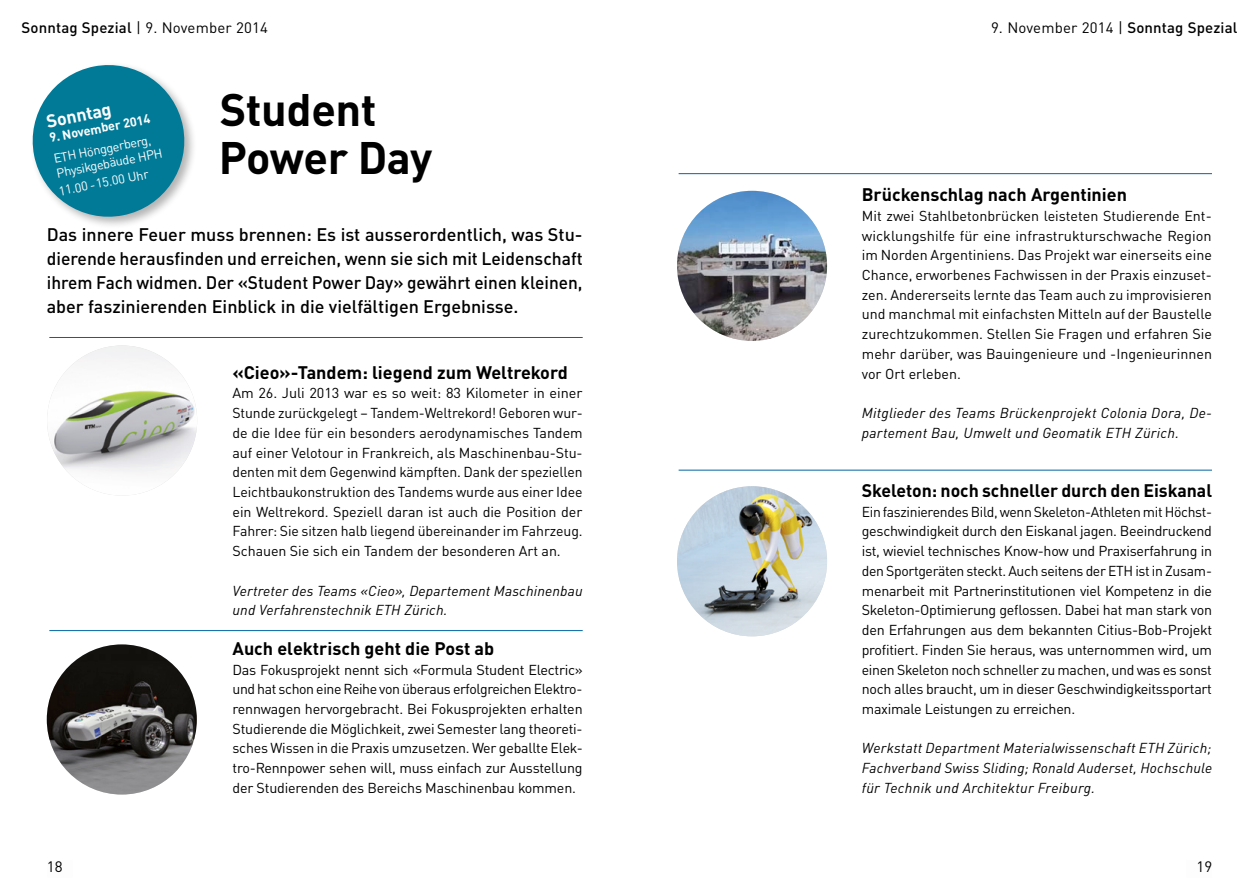
<style>
.page{position:relative;width:1259px;height:893px;background:#fff}
.page>*{position:absolute;margin:0;border:0;box-sizing:border-box;transform-origin:0 0}
.t1{font:700 45px/48px "DIN Pro";letter-spacing:-.01em;color:#000}
.t2{font:500 18px/24px "DIN Pro";color:#000;text-align:justify}
.t3{font:700 18px "DIN Pro";color:#000}
.t4{font:700 18px "DIN Pro";color:#fdfdfd}
.t5{font:15px "DIN Pro";letter-spacing:.01em;color:#000}
.t6{font:14.25px/19.6px "DIN Pro";letter-spacing:-.015em;color:#000;text-align:justify}
.t7{font:italic 14.25px/19.6px "DIN Pro";letter-spacing:.02em;color:#000}
.t8{font:12.75px/15px "DIN Pro";color:#fdfdfd}
.t9{font:700 12.75px "DIN Pro";color:#fdfdfd}
.s1{font-weight:500}
</style>
<div class="page">
<div style="left:29px;top:61px;width:168px;height:168px;background:#000;opacity:.3"></div>
<svg style="left:29px;top:61px;width:162px;height:162px"></svg>
<hr style="left:49px;top:337px;width:534px;height:1px;background:#0065a3">
<hr style="left:49px;top:630px;width:534px;height:1px;background:#0065a3">
<hr style="left:678px;top:173px;width:534px;height:1px;background:#0065a3">
<hr style="left:678px;top:470px;width:534px;height:1px;background:#0065a3">
<img style="left:47px;top:345px;width:150px;height:151px;border-radius:75px">
<img style="left:677px;top:191px;width:150px;height:150px;border-radius:75px">
<img style="left:677px;top:486px;width:150px;height:150px;border-radius:75px">
<img style="left:47px;top:644px;width:150px;height:150px;border-radius:75px">
<p class="t5" style="left:22px;top:15px;width:248px"><span class="s1">Sonntag Spezial</span> | 9. November 2014</p>
<p class="t4" style="left:44px;top:107px;width:67px;rotate:-11deg">Sonntag</p>
<p class="t9" style="left:47px;top:128px;width:104px;rotate:-11deg">9. November 2014</p>
<p class="t8" style="left:52px;top:150px;width:109px;rotate:-11deg">ETH Hönggerberg,<br>Physikgebäude HPH</p>
<p class="t8" style="left:57px;top:183px;width:93px;rotate:-11deg">11.00 -15.00 Uhr</p>
<h1 class="t1" style="left:219px;top:80px;width:215px">Student<br>Power Day</h1>
<p class="t2" style="left:47px;top:220px;width:537px">Das innere Feuer muss brennen: Es ist ausserordentlich, was Stu&shy;dierende herausfinden und erreichen, wenn sie sich mit Leidenschaft ihrem Fach widmen. Der «Student Power Day» gewährt einen kleinen, aber faszinierenden Einblick in die vielfältigen Ergebnisse.</p>
<p class="t5" style="left:47px;top:854px;width:17px">18</p>
<p class="t3" style="left:232px;top:357px;width:337px">«Cieo»-Tandem: liegend zum Weltrekord</p>
<p class="t6" style="left:232px;top:382px;width:352px">Am 26. Juli 2013 war es so weit: 83 Kilometer in einer Stunde zurückgelegt – Tandem-Weltrekord! Geboren wur&shy;de die Idee für ein besonders aerodynamisches Tandem auf einer Velotour in Frankreich, als Maschinenbau-Stu&shy;denten mit dem Gegenwind kämpften. Dank der speziellen Leichtbaukonstruktion des Tandems wurde aus einer Idee ein Weltrekord. Speziell daran ist auch die Position der Fahrer: Sie sitzen halb liegend übereinander im Fahrzeug.<br>Schauen Sie sich ein Tandem der besonderen Art an.</p>
<p class="t7" style="left:232px;top:579px;width:352px">Vertreter des Teams «Cieo», Departement Maschinenbau und Verfahrenstechnik ETH Zürich.</p>
<p class="t3" style="left:232px;top:633px;width:263px">Auch elektrisch geht die Post ab</p>
<p class="t6" style="left:232px;top:658px;width:352px">Das Fokusprojekt nennt sich «Formula Student Electric» und hat schon eine Reihe von überaus erfolgreichen Elektro&shy;rennwagen hervorgebracht. Bei Fokusprojekten erhalten Studierende die Möglichkeit, zwei Semester lang theoreti&shy;sches Wissen in die Praxis umzusetzen. Wer geballte Elek&shy;tro-Rennpower sehen will, muss einfach zur Ausstellung der Studierenden des Bereichs Maschinenbau kommen.</p>
<p class="t5" style="left:991px;top:16px;width:248px">9. November 2014 | <span class="s1">Sonntag Spezial</span></p>
<p class="t3" style="left:862px;top:180px;width:267px">Brückenschlag nach Argentinien</p>
<p class="t6" style="left:862px;top:204px;width:352px">Mit zwei Stahlbetonbrücken leisteten Studierende Ent&shy;wicklungshilfe für eine infrastrukturschwache Region im Norden Argentiniens. Das Projekt war einerseits eine Chance, erworbenes Fachwissen in der Praxis einzuset&shy;zen. Andererseits lernte das Team auch zu improvisieren und manchmal mit einfachsten Mitteln auf der Baustelle zurechtzukommen. Stellen Sie Fragen und erfahren Sie mehr darüber, was Bauingenieure und -Ingenieurinnen vor Ort erleben.</p>
<p class="t7" style="left:862px;top:402px;width:352px">Mitglieder des Teams Brückenprojekt Colonia Dora, De&shy;partement Bau, Umwelt und Geomatik ETH Zürich.</p>
<p class="t3" style="left:862px;top:475px;width:352px">Skeleton: noch schneller durch den Eiskanal</p>
<p class="t6" style="left:862px;top:500px;width:352px">Ein faszinierendes Bild, wenn Skeleton-Athleten mit Höchst&shy;geschwindigkeit durch den Eiskanal jagen. Beeindruckend ist, wieviel technisches Know-how und Praxiserfahrung in den Sportgeräten steckt. Auch seitens der ETH ist in Zusam&shy;menarbeit mit Partnerinstitutionen viel Kompetenz in die Skeleton-Optimierung geflossen. Dabei hat man stark von den Erfahrungen aus dem bekannten Citius-Bob-Projekt profitiert. Finden Sie heraus, was unternommen wird, um einen Skeleton noch schneller zu machen, und was es sonst noch alles braucht, um in dieser Geschwindigkeitssportart maximale Leistungen zu erreichen.</p>
<p class="t7" style="left:862px;top:737px;width:352px;text-align:justify">Werkstatt Department Materialwissenschaft ETH Zürich; Fachverband Swiss Sliding; Ronald Auderset, Hochschule für Technik und Architektur Freiburg.</p>
<p class="t5" style="left:1196px;top:854px;width:17px">19</p>
</div>
